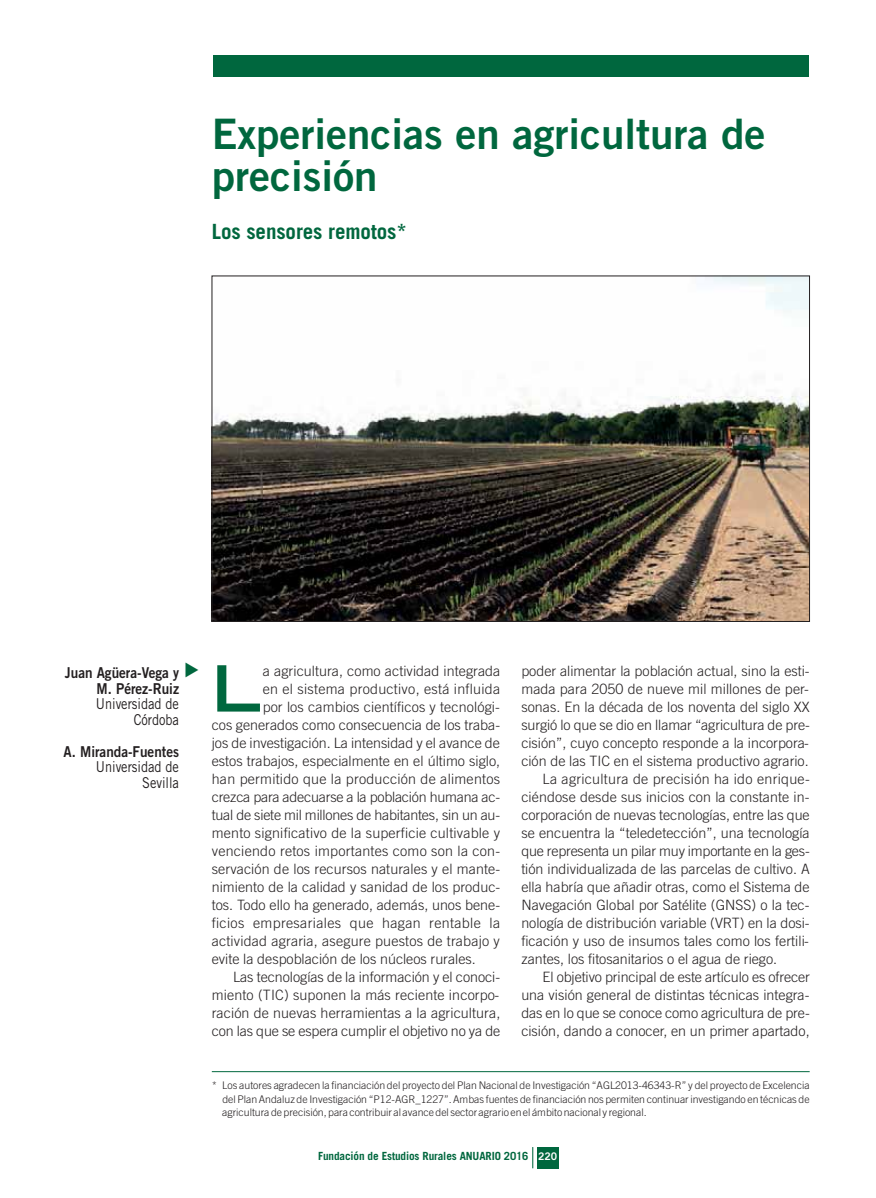
<style>
.page{position:relative;width:876px;height:1198px;background:#fff}
.page>*{position:absolute;margin:0;border:0;box-sizing:border-box;transform-origin:0 0}
.t1{font:700 expanded 63.75px "Trade Gothic LH";color:#00673e}
.t2{font:42px/42px "Trade Gothic Bold Two";color:#00673e}
.t3{font:700 21px "Trade Gothic";letter-spacing:-.005em;color:#00673e}
.t4{font:15px/15.8px "Trade Gothic Bold Two";color:#231f20;text-align:right;scale:.9 1}
.t5{font:15px/15.8px "Trade Gothic";color:#231f20;text-align:right;scale:.85 1}
.t6{font:300 14.25px "Trade Gothic";color:#231f20}
.t7{font:300 14.25px "Trade Gothic";letter-spacing:.02em;color:#231f20}
.t8{font:300 14.25px "Trade Gothic";letter-spacing:.025em;color:#231f20}
.t9{font:700 11.25px "Trade Gothic";letter-spacing:-.01em;color:#00673e}
.t10{font:300 10.5px/13.5px "Trade Gothic";color:#231f20;text-align:justify}
.s1{font-family:"Trade Gothic Bold Two";font-weight:400;font-size:10.5px;color:#fff}
</style>
<div class="page">
<div style="left:537px;top:1147px;width:21px;height:21px;background:#00673e"></div>
<svg style="left:532px;top:1147px;width:1px;height:21px"></svg>
<div style="left:213px;top:55px;width:595px;height:22px;background:#00673e"></div>
<hr style="left:212px;top:1071px;width:597px;height:1px;background:#00673e">
<img style="left:214px;top:278px;width:593px;height:342px">
<h2 class="t2" style="left:212px;top:117px;width:555px">Experiencias en agricultura de precisión</h2>
<h3 class="t3" style="left:212px;top:224px;width:196px">Los sensores remotos*</h3>
<p class="t4" style="left:65px;top:666px;width:128px">Juan Agüera-Vega y<br>M. Pérez-Ruiz</p>
<p class="t5" style="left:96px;top:697px;width:99px">Universidad de<br>Córdoba</p>
<p class="t4" style="left:64px;top:745px;width:130px">A. Miranda-Fuentes</p>
<p class="t5" style="left:96px;top:760px;width:99px">Universidad de<br>Sevilla</p>
<h1 class="t1" style="left:212px;top:665px;width:51px">L</h1>
<p class="t6" style="left:263px;top:665px;width:239px">a agricultura, como actividad integrada</p>
<p class="t7" style="left:262px;top:683px;width:239px">en el sistema productivo, está influida</p>
<p class="t6" style="left:262px;top:701px;width:239px">por los cambios científicos y tecnológi-</p>
<p class="t6" style="left:212px;top:719px;width:290px">cos generados como consecuencia de los traba-</p>
<p class="t6" style="left:212px;top:737px;width:289px">jos de investigación. La intensidad y el avance de</p>
<p class="t6" style="left:212px;top:755px;width:290px">estos trabajos, especialmente en el último siglo,</p>
<p class="t6" style="left:212px;top:773px;width:290px">han permitido que la producción de alimentos</p>
<p class="t6" style="left:212px;top:791px;width:290px">crezca para adecuarse a la población humana ac-</p>
<p class="t6" style="left:212px;top:809px;width:290px">tual de siete mil millones de habitantes, sin un au-</p>
<p class="t6" style="left:212px;top:827px;width:289px">mento significativo de la superficie cultivable y</p>
<p class="t6" style="left:212px;top:845px;width:290px">venciendo retos importantes como son la con-</p>
<p class="t6" style="left:212px;top:863px;width:290px">servación de los recursos naturales y el mante-</p>
<p class="t6" style="left:212px;top:881px;width:290px">nimiento de la calidad y sanidad de los produc-</p>
<p class="t6" style="left:212px;top:899px;width:290px">tos. Todo ello ha generado, además, unos bene-</p>
<p class="t8" style="left:212px;top:917px;width:290px">ficios empresariales que hagan rentable la</p>
<p class="t6" style="left:212px;top:935px;width:289px">actividad agraria, asegure puestos de trabajo y</p>
<p class="t6" style="left:212px;top:953px;width:265px">evite la despoblación de los núcleos rurales.</p>
<p class="t6" style="left:233px;top:971px;width:268px">Las tecnologías de la información y el conoci-</p>
<p class="t6" style="left:212px;top:989px;width:289px">miento (TIC) suponen la más reciente incorpo-</p>
<p class="t6" style="left:212px;top:1007px;width:290px">ración de nuevas herramientas a la agricultura,</p>
<p class="t6" style="left:212px;top:1025px;width:290px">con las que se espera cumplir el objetivo no ya de</p>
<p class="t6" style="left:521px;top:665px;width:290px">poder alimentar la población actual, sino la esti-</p>
<p class="t6" style="left:521px;top:683px;width:289px">mada para 2050 de nueve mil millones de per-</p>
<p class="t6" style="left:521px;top:701px;width:290px">sonas. En la década de los noventa del siglo XX</p>
<p class="t6" style="left:521px;top:719px;width:290px">surgió lo que se dio en llamar “agricultura de pre-</p>
<p class="t6" style="left:521px;top:737px;width:289px">cisión”, cuyo concepto responde a la incorpora-</p>
<p class="t6" style="left:521px;top:755px;width:289px">ción de las TIC en el sistema productivo agrario.</p>
<p class="t7" style="left:542px;top:773px;width:268px">La agricultura de precisión ha ido enrique-</p>
<p class="t6" style="left:521px;top:791px;width:289px">ciéndose desde sus inicios con la constante in-</p>
<p class="t6" style="left:521px;top:809px;width:290px">corporación de nuevas tecnologías, entre las que</p>
<p class="t6" style="left:521px;top:827px;width:290px">se encuentra la “teledetección”, una tecnología</p>
<p class="t6" style="left:521px;top:845px;width:290px">que representa un pilar muy importante en la ges-</p>
<p class="t6" style="left:521px;top:863px;width:290px">tión individualizada de las parcelas de cultivo. A</p>
<p class="t6" style="left:521px;top:881px;width:290px">ella habría que añadir otras, como el Sistema de</p>
<p class="t6" style="left:521px;top:899px;width:289px">Navegación Global por Satélite (GNSS) o la tec-</p>
<p class="t6" style="left:521px;top:917px;width:290px">nología de distribución variable (VRT) en la dosi-</p>
<p class="t6" style="left:521px;top:935px;width:289px">ficación y uso de insumos tales como los fertili-</p>
<p class="t6" style="left:521px;top:953px;width:257px">zantes, los fitosanitarios o el agua de riego.</p>
<p class="t6" style="left:542px;top:971px;width:269px">El objetivo principal de este artículo es ofrecer</p>
<p class="t6" style="left:521px;top:989px;width:289px">una visión general de distintas técnicas integra-</p>
<p class="t6" style="left:521px;top:1007px;width:290px">das en lo que se conoce como agricultura de pre-</p>
<p class="t6" style="left:521px;top:1025px;width:290px">cisión, dando a conocer, en un primer apartado,</p>
<p class="t10" style="left:222px;top:1080px;width:588px;text-indent:-10px">* Los autores agradecen la financiación del proyecto del Plan Nacional de Investigación “AGL2013-46343-R” y del proyecto de Excelencia del Plan Andaluz de Investigación “P12-AGR_1227”. Ambas fuentes de financiación nos permiten continuar investigando en técnicas de agricultura de precisión, para contribuir al avance del sector agrario en el ámbito nacional y regional.</p>
<p class="t9" style="left:318px;top:1152px;width:240px">Fundación de Estudios Rurales ANUARIO 2016 <span class="s1">220</span></p>
</div>
